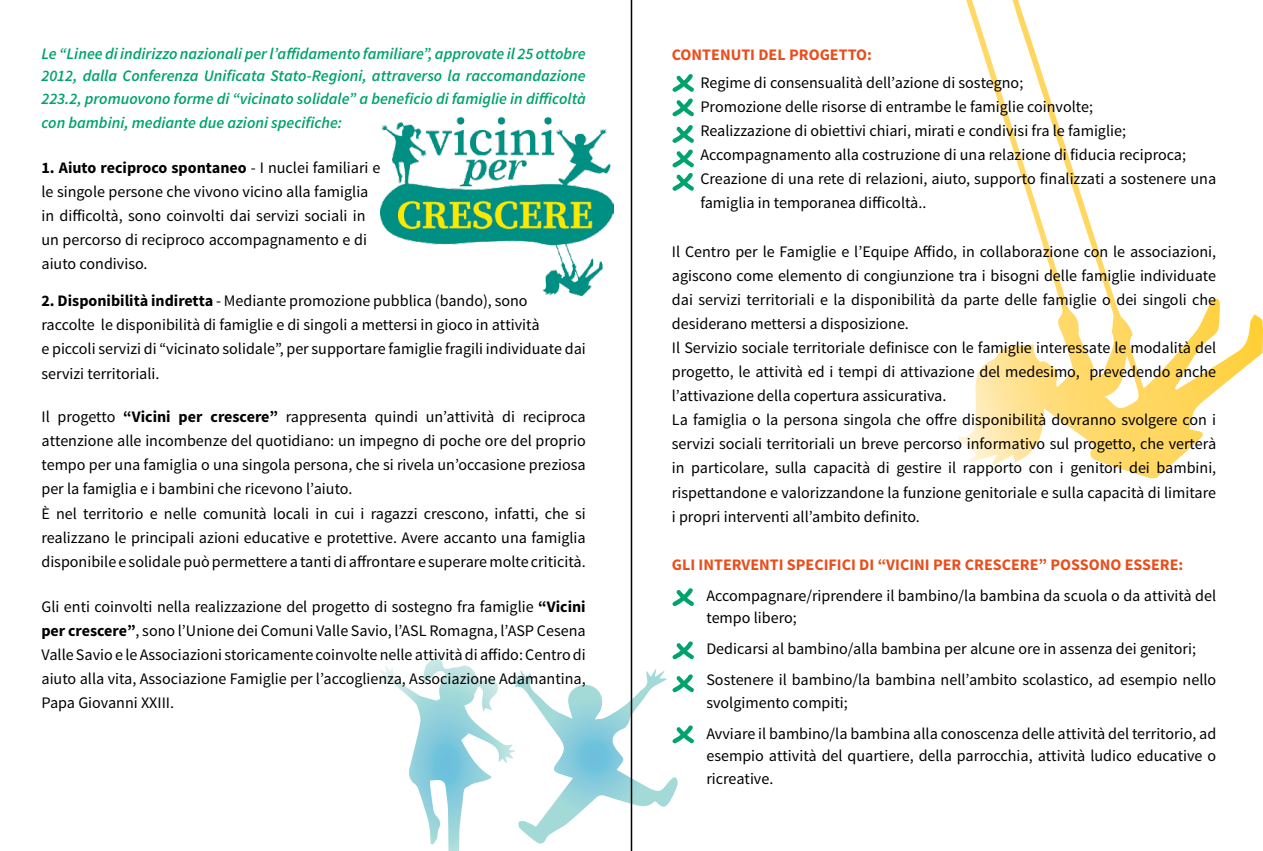
<style>
.page{position:relative;width:1263px;height:851px;background:#fff}
.page>*{position:absolute;margin:0;border:0;box-sizing:border-box;transform-origin:0 0}
.t1{font:16.05px/24px "Source Sans Pro";color:#000}
.t2{font:italic 600 16.05px/22.5px "Source Sans Pro";color:#00a36d;text-align:justify}
.t3{font:700 16.05px "Source Sans Pro";color:#e94e1b}
.s1{font-weight:700}
</style>
<div class="page">
<svg style="left:958px;top:0;width:305px;height:479px"></svg>
<hr style="left:631px;top:0;width:1px;height:850px;background:#000">
<img style="left:381px;top:116px;width:233px;height:179px">
<svg style="left:672px;top:74px;width:22px;height:18px"></svg>
<svg style="left:672px;top:98px;width:22px;height:19px"></svg>
<svg style="left:672px;top:125px;width:22px;height:18px"></svg>
<svg style="left:672px;top:149px;width:22px;height:42px"></svg>
<svg style="left:672px;top:588px;width:22px;height:18px"></svg>
<svg style="left:377px;top:640px;width:317px;height:210px"></svg>
<p class="t2" style="left:41px;top:42px;width:546px">Le “Linee di indirizzo nazionali per l’affidamento familiare”, approvate il 25 ottobre 2012, dalla Conferenza Unificata Stato-Regioni, attraverso la raccomandazione 223.2, promuovono forme di “vicinato solidale” a beneficio di famiglie in difficoltà</p>
<p class="t2" style="left:41px;top:111px;width:302px">con bambini, mediante due azioni specifiche:</p>
<p class="t1" style="left:41px;top:156px;width:341px"><span class="s1">1. Aiuto reciproco spontaneo</span> - I nuclei familiari e le singole persone che vivono vicino alla famiglia in difficoltà, sono coinvolti dai servizi sociali in un percorso di reciproco accompagnamento e di aiuto condiviso.</p>
<p class="t1" style="left:41px;top:289px;width:546px"><span class="s1">2. Disponibilità indiretta</span> - Mediante promozione pubblica (bando), sono<br>raccolte le disponibilità di famiglie e di singoli a mettersi in gioco in attività<br>e piccoli servizi di “vicinato solidale”, per supportare famiglie fragili individuate dai servizi territoriali.</p>
<p class="t1" style="left:41px;top:405px;width:546px">Il progetto <span class="s1">“Vicini per crescere”</span> rappresenta quindi un’attività di reciproca attenzione alle incombenze del quotidiano: un impegno di poche ore del proprio tempo per una famiglia o una singola persona, che si rivela un’occasione preziosa per la famiglia e i bambini che ricevono l’aiuto.<br>È nel territorio e nelle comunità locali in cui i ragazzi crescono, infatti, che si realizzano le principali azioni educative e protettive. Avere accanto una famiglia disponibile e solidale può permettere a tanti di affrontare e superare molte criticità.</p>
<p class="t1" style="left:41px;top:594px;width:546px;text-align:justify">Gli enti coinvolti nella realizzazione del progetto di sostegno fra famiglie <span class="s1">“Vicini per crescere”</span>, sono l’Unione dei Comuni Valle Savio, l’ASL Romagna, l’ASP Cesena Valle Savio e le Associazioni storicamente coinvolte nelle attività di affido: Centro di aiuto alla vita, Associazione Famiglie per l’accoglienza, Associazione Adamantina, Papa Giovanni XXIII.</p>
<p class="t3" style="left:672px;top:44px;width:202px">CONTENUTI DEL PROGETTO:</p>
<p class="t1" style="left:700px;top:71px;width:517px">Regime di consensualità dell’azione di sostegno;<br>Promozione delle risorse di entrambe le famiglie coinvolte;<br>Realizzazione di obiettivi chiari, mirati e condivisi fra le famiglie; Accompagnamento alla costruzione di una relazione di fiducia reciproca; Creazione di una rete di relazioni, aiuto, supporto finalizzati a sostenere una famiglia in temporanea difficoltà..</p>
<p class="t1" style="left:672px;top:239px;width:546px">Il Centro per le Famiglie e l’Equipe Affido, in collaborazione con le associazioni, agiscono come elemento di congiunzione tra i bisogni delle famiglie individuate dai servizi territoriali e la disponibilità da parte delle famiglie o dei singoli che desiderano mettersi a disposizione.<br>Il Servizio sociale territoriale definisce con le famiglie interessate le modalità del progetto, le attività ed i tempi di attivazione del medesimo, prevedendo anche l’attivazione della copertura assicurativa.<br>La famiglia o la persona singola che offre disponibilità dovranno svolgere con i servizi sociali territoriali un breve percorso informativo sul progetto, che verterà in particolare, sulla capacità di gestire il rapporto con i genitori dei bambini, rispettandone e valorizzandone la funzione genitoriale e sulla capacità di limitare i propri interventi all’ambito definito.</p>
<p class="t3" style="left:672px;top:554px;width:513px">GLI INTERVENTI SPECIFICI DI “VICINI PER CRESCERE” POSSONO ESSERE:</p>
<p class="t1" style="left:706px;top:584px;width:511px;line-height:22.5px">Accompagnare/riprendere il bambino/la bambina da scuola o da attività del tempo libero;</p>
<p class="t1" style="left:706px;top:633px;width:511px;line-height:31px">Dedicarsi al bambino/alla bambina per alcune ore in assenza dei genitori;<br>Sostenere il bambino/la bambina nell’ambito scolastico, ad esempio nello</p>
<p class="t1" style="left:706px;top:687px;width:511px;line-height:31px">svolgimento compiti;<br>Avviare il bambino/la bambina alla conoscenza delle attività del territorio, ad</p>
<p class="t1" style="left:706px;top:745px;width:511px;line-height:22.5px">esempio attività del quartiere, della parrocchia, attività ludico educative o ricreative.</p>
</div>
